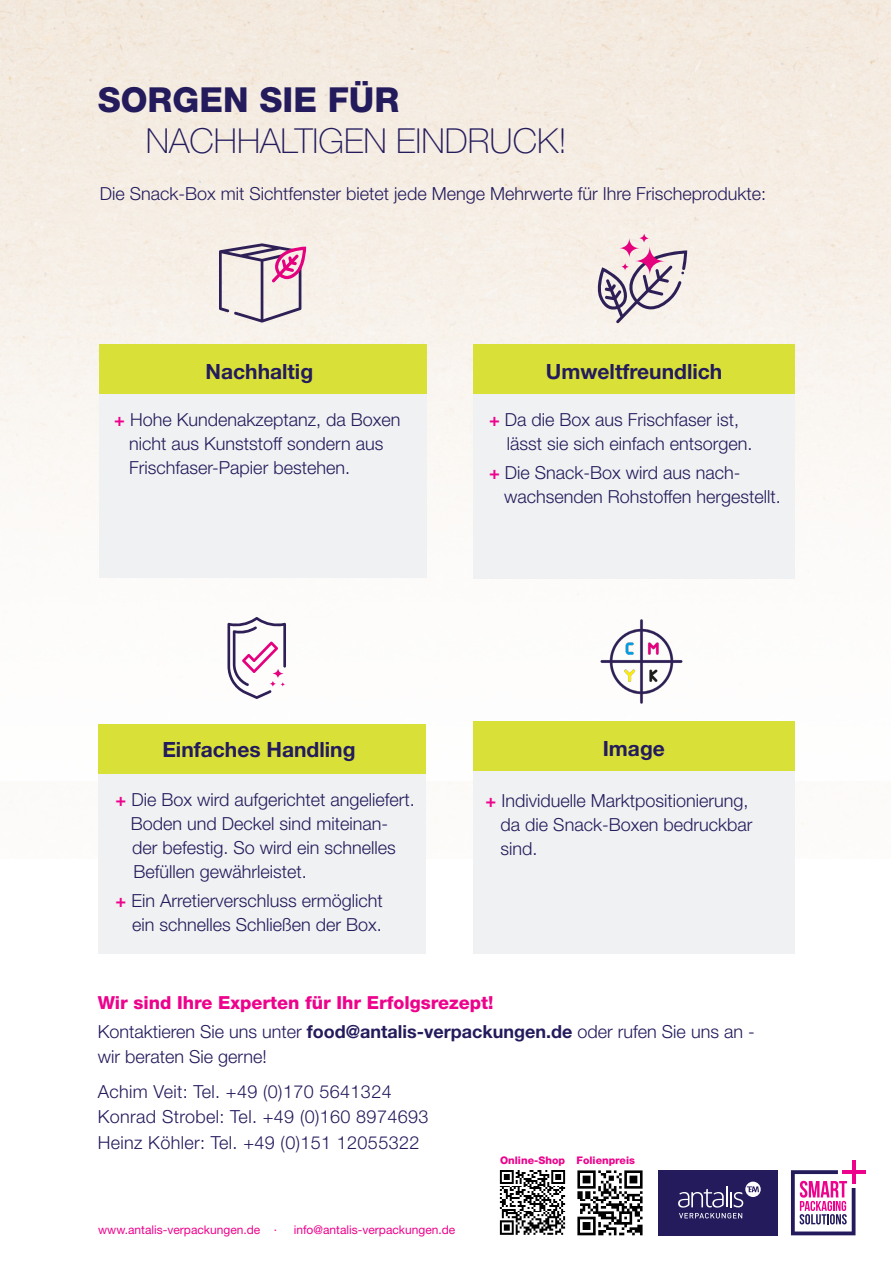
<style>
.page{position:relative;width:893px;height:1263px;background:#fff}
.page>*{position:absolute;margin:0;border:0;box-sizing:border-box;transform-origin:0 0}
.t1{font:100 34.5px "Helvetica Neue LT Std";color:#231b5c}
.t2{font:800 34.5px "Helvetica Neue LT Std";color:#231b5c}
.t3{font:700 21px "Helvetica Neue LT Std";color:#231b5c}
.t4{font:300 18px/24px "Helvetica Neue LT Std";color:#231b5c}
.t5{font:300 18px "Helvetica Neue LT Std";letter-spacing:.02em;color:#231b5c}
.t6{font:800 18px "Helvetica Neue LT Std";color:#ed028c}
.t7{font:12px "Helvetica Neue LT Std";color:#ed028c}
.t8{font:800 10.5px "Helvetica Neue LT Std";color:#ed028c}
.s1{font-weight:700;color:#ed028c}
.s2{font-weight:700}
</style>
<div class="page">
<div style="left:0;top:0;width:893px;height:882px;background:linear-gradient(to bottom,#f3e9de,#fff)"></div>
<div style="left:99px;top:388px;width:327px;height:190px;background:#f0f1f2"></div>
<svg style="left:219px;top:243px;width:87px;height:80px;background:#d5bfca"></svg>
<div style="left:99px;top:345px;width:327px;height:49px;background:#d9e139"></div>
<div style="left:473px;top:392px;width:322px;height:186px;background:#f0f1f2"></div>
<svg style="left:639px;top:233px;width:10px;height:10px"></svg>
<svg style="left:635px;top:246px;width:30px;height:29px"></svg>
<svg style="left:619px;top:238px;width:21px;height:20px"></svg>
<svg style="left:598px;top:250px;width:89px;height:73px;background:#cdbec7"></svg>
<div style="left:473px;top:345px;width:322px;height:49px;background:#d9e139"></div>
<div style="left:99px;top:767px;width:327px;height:187px;background:#f0f1f2"></div>
<svg style="left:227px;top:617px;width:59px;height:82px"></svg>
<div style="left:99px;top:724px;width:327px;height:49px;background:#d9e139"></div>
<div style="left:473px;top:764px;width:321px;height:190px;background:#f0f1f2"></div>
<div style="left:473px;top:722px;width:321px;height:49px;background:#d9e139"></div>
<div style="left:658px;top:1170px;width:120px;height:65px;background:#231b5c"></div>
<svg style="left:678px;top:1181px;width:83px;height:26px"></svg>
<svg style="left:679px;top:1213px;width:63px;height:5px"></svg>
<svg style="left:791px;top:1170px;width:64px;height:65px"></svg>
<hr style="left:852px;top:1160px;width:3px;height:24px;background:#ed028c">
<hr style="left:842px;top:1170px;width:23px;height:4px;background:#ed028c">
<img style="left:577px;top:1170px;width:66px;height:66px">
<img style="left:499px;top:1170px;width:67px;height:65px">
<img style="left:592px;top:615px;width:98px;height:91px">
<p class="t2" style="left:98px;top:79px;width:303px">SORGEN SIE FÜR</p>
<p class="t1" style="left:146px;top:121px;width:423px">NACHHALTIGEN EINDRUCK!</p>
<p class="t4" style="left:100px;top:181px;width:668px">Die Snack-Box mit Sichtfenster bietet jede Menge Mehrwerte für Ihre Frischeprodukte:</p>
<p class="t3" style="left:206px;top:358px;width:109px">Nachhaltig</p>
<p class="t3" style="left:546px;top:358px;width:178px">Umweltfreundlich</p>
<p class="t4" style="left:507px;top:408px;width:247px;text-indent:-18px"><span class="s1">+</span> Da die Box aus Frischfaser ist, lässt sie sich einfach entsorgen.</p>
<p class="t4" style="left:489px;top:460px;width:253px"><span class="s1">+</span> Die Snack-Box wird aus nach-</p>
<p class="t4" style="left:504px;top:484px;width:278px">wachsenden Rohstoffen hergestellt.</p>
<p class="t4" style="left:114px;top:408px;width:288px"><span class="s1">+</span> Hohe Kundenakzeptanz, da Boxen</p>
<p class="t4" style="left:129px;top:432px;width:256px">nicht aus Kunststoff sondern aus</p>
<p class="t4" style="left:129px;top:456px;width:222px">Frischfaser-Papier bestehen.</p>
<p class="t3" style="left:162px;top:736px;width:195px">Einfaches Handling</p>
<p class="t4" style="left:116px;top:787px;width:301px"><span class="s1">+</span> Die Box wird aufgerichtet angeliefert.</p>
<p class="t4" style="left:131px;top:811px;width:259px">Boden und Deckel sind miteinan-</p>
<p class="t4" style="left:132px;top:835px;width:265px">der befestig. So wird ein schnelles<br>Befüllen gewährleistet.</p>
<p class="t4" style="left:116px;top:888px;width:269px"><span class="s1">+</span> Ein Arretierverschluss ermöglicht</p>
<p class="t4" style="left:132px;top:912px;width:251px">ein schnelles Schließen der Box.</p>
<p class="t3" style="left:603px;top:736px;width:64px">Image</p>
<p class="t4" style="left:486px;top:788px;width:264px"><span class="s1">+</span> Individuelle Marktpositionierung,</p>
<p class="t4" style="left:501px;top:812px;width:253px">da die Snack-Boxen bedruckbar</p>
<p class="t4" style="left:501px;top:836px;width:38px">sind.</p>
<p class="t6" style="left:98px;top:992px;width:397px">Wir sind Ihre Experten für Ihr Erfolgsrezept!</p>
<p class="t4" style="left:98px;top:1019px;width:658px">Kontaktieren Sie uns unter <span class="s2">food@antalis-verpackungen.de</span> oder rufen Sie uns an -</p>
<p class="t4" style="left:98px;top:1044px;width:171px">wir beraten Sie gerne!</p>
<p class="t5" style="left:98px;top:1080px;width:295px">Achim Veit: Tel. +49 (0)170 5641324</p>
<p class="t5" style="left:98px;top:1105px;width:332px">Konrad Strobel: Tel. +49 (0)160 8974693</p>
<p class="t5" style="left:98px;top:1131px;width:323px">Heinz Köhler: Tel. +49 (0)151 12055322</p>
<p class="t7" style="left:98px;top:1223px;width:180px">www.antalis-verpackungen.de ·</p>
<p class="t7" style="left:294px;top:1223px;width:163px">info@antalis-verpackungen.de</p>
<p class="t8" style="left:500px;top:1153px;width:66px">Online-Shop</p>
<p class="t8" style="left:577px;top:1154px;width:60px">Folienpreis</p>
</div>
